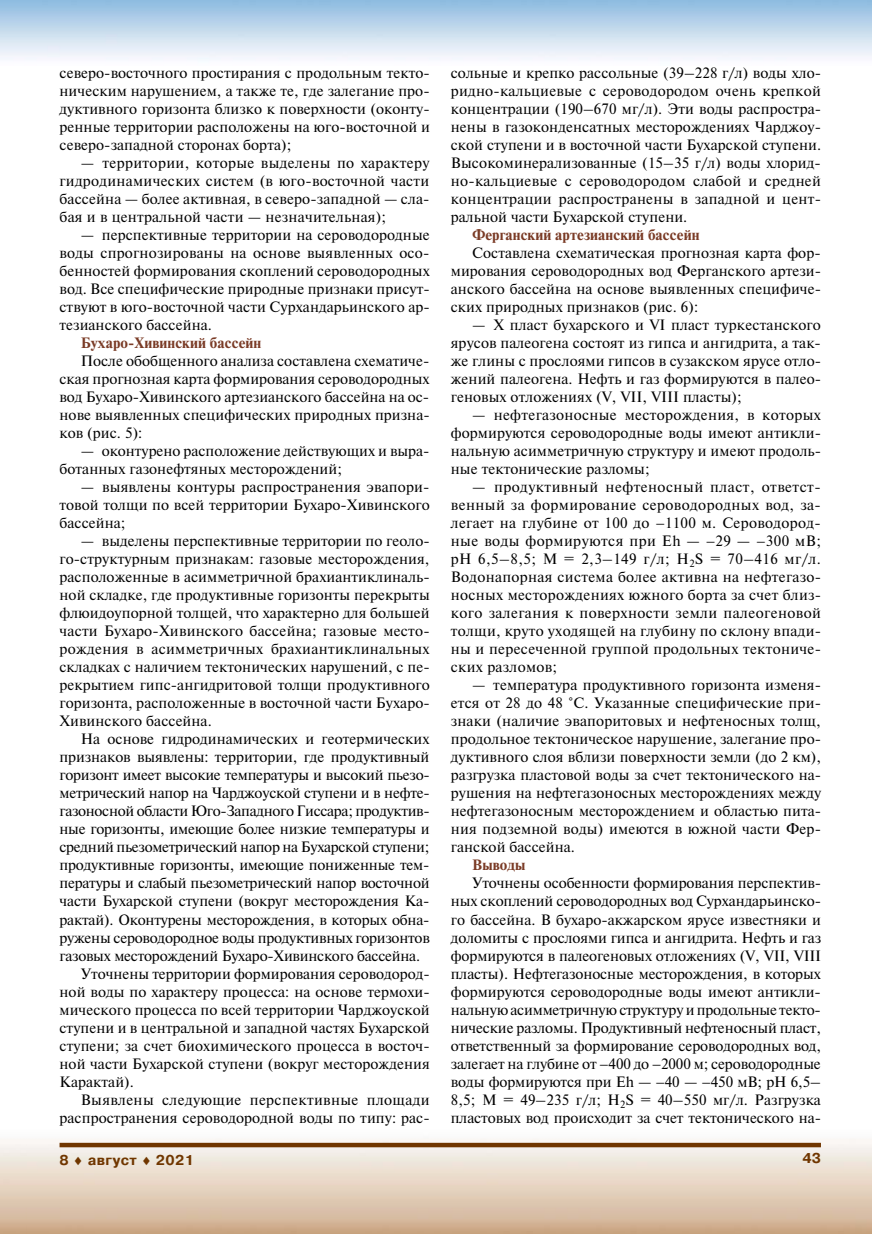
<style>
.page{position:relative;width:872px;height:1234px;background:#fff}
.page>*{position:absolute;margin:0;border:0;box-sizing:border-box;transform-origin:0 0}
.t1{font:15px/18px "Newton C";letter-spacing:.005em;color:#000;text-align:justify}
.t2{font:15px "Newton C";letter-spacing:-.015em;color:#000}
.t3{font:15px "Newton C";letter-spacing:-.02em;color:#000}
.t4{font:700 15px "Newton C";letter-spacing:.005em;color:#7a3b26}
.t5{font:15px "Newton C";letter-spacing:.025em;color:#000}
.t6{font:700 14.25px "Pragmatica C";letter-spacing:.025em;color:#703600}
</style>
<div class="page">
<img style="left:26px;top:1139px;width:846px;height:94px">
<svg style="left:60px;top:1142px;width:761px;height:4px;background:#8b5c30"></svg>
<p class="t1" style="left:60px;top:64px;width:372px">северо-восточного простирания с продольным текто&shy;ническим нарушением, а также те, где залегание про&shy;дуктивного горизонта близко к поверхности (оконту&shy;ренные территории расположены на юго-восточной и северо-западной сторонах борта);</p>
<p class="t1" style="left:60px;top:154px;width:371px;text-indent:21px">— территории, которые выделены по характеру гидродинамических систем (в юго-восточной части бассейна — более активная, в северо-западной — сла&shy;бая и в центральной части — незначительная);</p>
<p class="t1" style="left:59px;top:226px;width:372px;text-indent:21px">— перспективные территории на сероводородные воды спрогнозированы на основе выявленных осо&shy;бенностей формирования скоплений сероводородных вод. Все специфические природные признаки присут&shy;ствуют в юго-восточной части Сурхандарьинского ар&shy;тезианского бассейна.</p>
<p class="t4" style="left:81px;top:334px;width:182px">Бухаро-Хивинский бассейн</p>
<p class="t1" style="left:59px;top:352px;width:372px;text-indent:21px">После обобщенного анализа составлена схематиче&shy;ская прогнозная карта формирования сероводородных вод Бухаро-Хивинского артезианского бассейна на ос&shy;нове выявленных специфических природных призна&shy;ков (рис. 5):</p>
<p class="t1" style="left:59px;top:442px;width:371px;text-indent:21px">— оконтурено расположение действующих и выра&shy;ботанных газонефтяных месторождений;</p>
<p class="t1" style="left:59px;top:478px;width:372px;text-indent:21px">— выявлены контуры распространения эвапори&shy;товой толщи по всей территории Бухаро-Хивинского бассейна;</p>
<p class="t1" style="left:59px;top:532px;width:372px;text-align:left;text-indent:21px">— выделены перспективные территории по геоло&shy;го-структурным признакам: газовые месторождения, расположенные в асимметричной брахиантиклиналь&shy;ной складке, где продуктивные горизонты перекрыты флюидоупорной толщей, что характерно для большей части Бухаро-Хивинского бассейна; газовые место&shy;рождения в асимметричных брахиантиклинальных складках с наличием тектонических нарушений, с пе&shy;рекрытием гипс-ангидритовой толщи продуктивного горизонта, расположенные в восточной части Бухаро-Хивинского бассейна.</p>
<p class="t1" style="left:81px;top:730px;width:350px">На основе гидродинамических и геотермических</p>
<p class="t1" style="left:59px;top:748px;width:371px">признаков выявлены: территории, где продуктивный</p>
<p class="t2" style="left:59px;top:766px;width:372px">горизонт имеет высокие температуры и высокий пьезо-</p>
<p class="t2" style="left:59px;top:784px;width:372px">метрический напор на Чарджоуской ступени и в нефте-</p>
<p class="t3" style="left:59px;top:802px;width:372px">газоносной области Юго-Западного Гиссара; продуктив-</p>
<p class="t2" style="left:59px;top:820px;width:372px">ные горизонты, имеющие более низкие температуры и</p>
<p class="t3" style="left:59px;top:838px;width:371px">средний пьезометрический напор на Бухарской ступени;</p>
<p class="t1" style="left:59px;top:856px;width:371px">продуктивные горизонты, имеющие пониженные тем-</p>
<p class="t2" style="left:59px;top:874px;width:372px">пературы и слабый пьезометрический напор восточной</p>
<p class="t1" style="left:59px;top:892px;width:371px">части Бухарской ступени (вокруг месторождения Ка-</p>
<p class="t1" style="left:59px;top:910px;width:371px">рактай). Оконтурены месторождения, в которых обна-</p>
<p class="t2" style="left:59px;top:928px;width:372px">ружены сероводородное воды продуктивных горизонтов</p>
<p class="t2" style="left:59px;top:946px;width:362px">газовых месторождений Бухаро-Хивинского бассейна.</p>
<p class="t1" style="left:81px;top:964px;width:350px">Уточнены территории формирования сероводород-</p>
<p class="t1" style="left:59px;top:982px;width:372px">ной воды по характеру процесса: на основе термохи-</p>
<p class="t1" style="left:59px;top:1000px;width:372px">мического процесса по всей территории Чарджоуской</p>
<p class="t1" style="left:59px;top:1018px;width:372px">ступени и в центральной и западной частях Бухарской</p>
<p class="t1" style="left:59px;top:1036px;width:372px">ступени; за счет биохимического процесса в восточ-</p>
<p class="t1" style="left:59px;top:1054px;width:372px">ной части Бухарской ступени (вокруг месторождения</p>
<p class="t1" style="left:59px;top:1072px;width:76px">Карактай).</p>
<p class="t5" style="left:81px;top:1090px;width:350px">Выявлены следующие перспективные площади</p>
<p class="t1" style="left:59px;top:1108px;width:372px">распространения сероводородной воды по типу: рас-</p>
<p class="t1" style="left:451px;top:64px;width:372px">сольные и крепко рассольные (39–228 г/л) воды хло&shy;ридно-кальциевые с сероводородом очень крепкой концентрации (190–670 мг/л). Эти воды распростра&shy;нены в газоконденсатных месторождениях Чарджоу&shy;ской ступени и в восточной части Бухарской ступени.<br>Высокоминерализованные (15–35 г/л) воды хлорид&shy;но-кальциевые с сероводородом слабой и средней концентрации распространены в западной и цент&shy;ральной части Бухарской ступени.</p>
<p class="t4" style="left:472px;top:226px;width:229px">Ферганский артезианский бассейн</p>
<p class="t1" style="left:451px;top:244px;width:372px;text-indent:21px">Cоставлена схематическая прогнозная карта фор&shy;мирования сероводородных вод Ферганского артези&shy;анского бассейна на основе выявленных специфиче&shy;ских природных признаков (рис. 6):</p>
<p class="t1" style="left:451px;top:316px;width:372px;text-indent:21px">— X пласт бухарского и VI пласт туркестанского ярусов палеогена состоят из гипса и ангидрита, а так&shy;же глины с прослоями гипсов в сузакском ярусе отло&shy;жений палеогена. Нефть и газ формируются в палео&shy;геновых отложениях (V, VII, VIII пласты);</p>
<p class="t1" style="left:451px;top:406px;width:372px;text-indent:21px">— нефтегазоносные месторождения, в которых формируются сероводородные воды имеют антикли&shy;нальную асимметричную структуру и имеют продоль&shy;ные тектонические разломы;</p>
<p class="t1" style="left:451px;top:478px;width:372px;text-indent:21px">— продуктивный нефтеносный пласт, ответст&shy;венный за формирование сероводородных вод, за&shy;легает на глубине от 100 до –1100 м. Сероводород&shy;ные воды формируются при Еh — –29 — –300 мВ; рН 6,5–8,5; М = 2,3–149 г/л; Н<sub>2</sub>S = 70–416 мг/л.<br>Водонапорная система более активна на нефтегазо&shy;носных месторождениях южного борта за счет близ&shy;кого залегания к поверхности земли палеогеновой толщи, круто уходящей на глубину по склону впади&shy;ны и пересеченной группой продольных тектониче&shy;ских разломов;</p>
<p class="t1" style="left:451px;top:676px;width:372px;text-indent:21px">— температура продуктивного горизонта изменя&shy;ется от 28 до 48 °С. Указанные специфические при&shy;знаки (наличие эвапоритовых и нефтеносных толщ, продольное тектоническое нарушение, залегание про&shy;дуктивного слоя вблизи поверхности земли (до 2 км), разгрузка пластовой воды за счет тектонического на&shy;рушения на нефтегазоносных месторождениях между нефтегазоносным месторождением и областью пита&shy;ния подземной воды) имеются в южной части Фер&shy;ганской бассейна.</p>
<p class="t4" style="left:472px;top:856px;width:55px">Выводы</p>
<p class="t1" style="left:451px;top:874px;width:372px;text-indent:21px">Уточнены особенности формирования перспектив&shy;ных скоплений сероводородных вод Сурхандарьинско&shy;го бассейна. В бухаро-акжарском ярусе известняки и доломиты с прослоями гипса и ангидрита. Нефть и газ формируются в палеогеновых отложениях (V, VII, VIII пласты). Нефтегазоносные месторождения, в которых формируются сероводородные воды имеют антикли&shy;нальную асимметричную структуру и продольные текто&shy;нические разломы. Продуктивный нефтеносный пласт, ответственный за формирование сероводородных вод, залегает на глубине от –400 до –2000 м; сероводородные воды формируются при Еh — –40 — –450 мВ; рН 6,5– 8,5; М = 49–235 г/л; Н<sub>2</sub>S = 40–550 мг/л. Разгрузка пластовых вод происходит за счет тектонического на-</p>
<p class="t6" style="left:60px;top:1151px;width:136px">8 ♦ август ♦ 2021</p>
<p class="t6" style="left:802px;top:1150px;width:20px">43</p>
</div>
